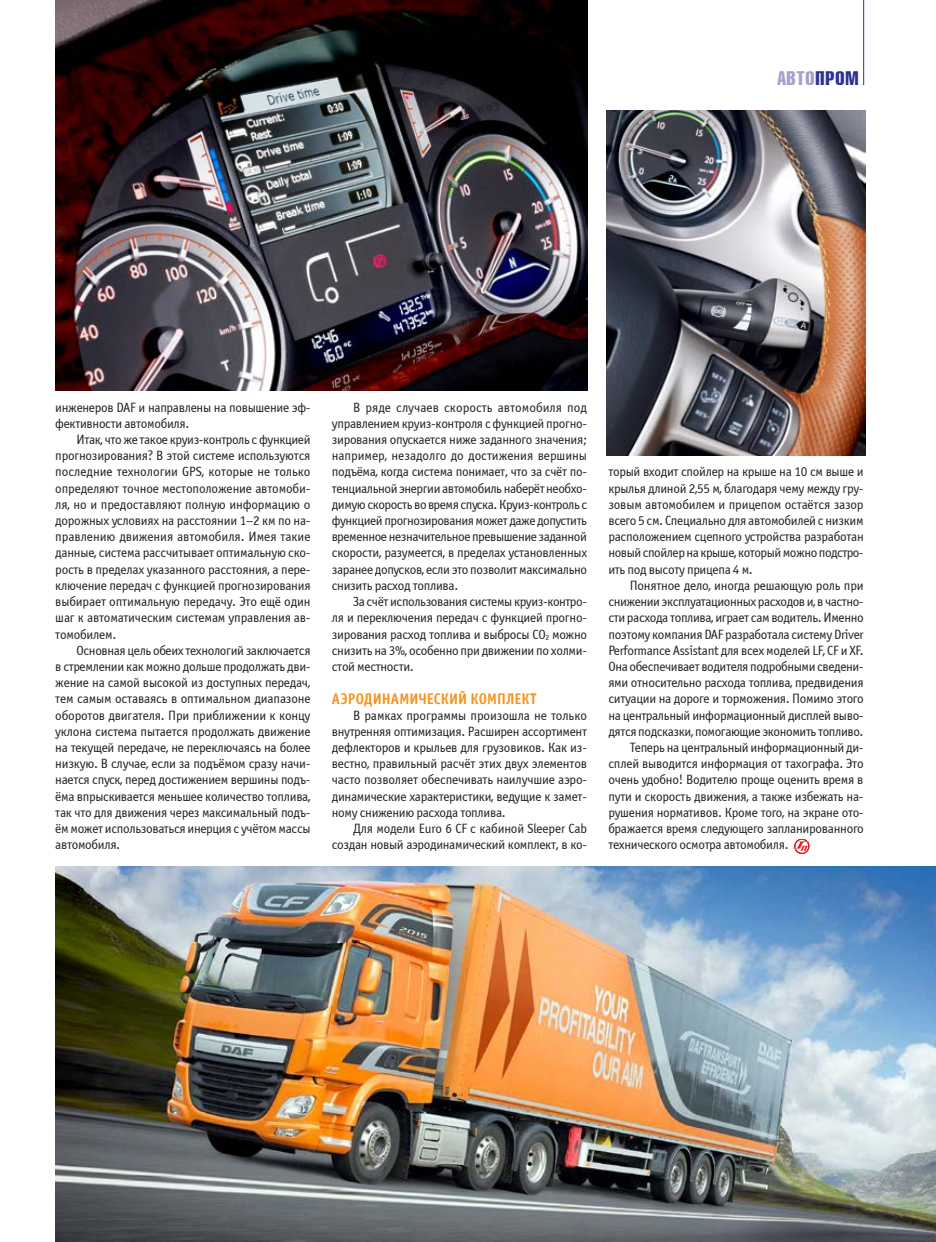
<style>
.page{position:relative;width:936px;height:1242px;background:#fff}
.page>*{position:absolute;margin:0;border:0;box-sizing:border-box;transform-origin:0 0}
.t1{font:18px "Rubrica CTT";letter-spacing:.02em;color:#a5a0ce}
.t2{font:700 15.3px "Officina Sans C";letter-spacing:.01em;color:#f6911e;scale:.91 1}
.t3{font:13.5px/16.2px "Officina Sans C";letter-spacing:-.025em;color:#231f20;text-align:justify}
.s1{color:#2c3293}
</style>
<div class="page">
<svg style="left:793px;top:839px;width:16px;height:14px"></svg>
<img style="left:55px;top:866px;width:880px;height:376px">
<img style="left:55px;top:0;width:532px;height:390px">
<img style="left:606px;top:111px;width:259px;height:344px">
<hr style="left:863px;top:0;width:1px;height:85px;background:#2c3293">
<h1 class="t1" style="left:777px;top:68px;width:83px">АВТО<span class="s1">ПРОМ</span></h1>
<p class="t3" style="left:55px;top:399px;width:257px">инженеров DAF и направлены на повышение эф&shy;фективности автомобиля.</p>
<p class="t3" style="left:55px;top:432px;width:257px;text-indent:21px">Итак, что же такое круиз-контроль с функцией прогнозирования? В этой системе используются последние технологии GPS, которые не только определяют точное местоположение автомоби&shy;ля, но и предоставляют полную информацию о дорожных условиях на расстоянии 1–2 км по на&shy;правлению движения автомобиля. Имея такие данные, система рассчитывает оптимальную ско&shy;рость в пределах указанного расстояния, а пере&shy;ключение передач с функцией прогнозирования выбирает оптимальную передачу. Это ещё один шаг к автоматическим системам управления ав&shy;томобилем.</p>
<p class="t3" style="left:55px;top:642px;width:257px;text-indent:21px">Основная цель обеих технологий заключается в стремлении как можно дольше продолжать дви&shy;жение на самой высокой из доступных передач, тем самым оставаясь в оптимальном диапазоне оборотов двигателя. При приближении к концу уклона система пытается продолжать движение на текущей передаче, не переключаясь на более низкую. В случае, если за подъёмом сразу начи&shy;нается спуск, перед достижением вершины подъ&shy;ёма впрыскивается меньшее количество топлива, так что для движения через максимальный подъ&shy;ём может использоваться инерция с учётом массы автомобиля.</p>
<p class="t3" style="left:332px;top:399px;width:257px;text-indent:21px">В ряде случаев скорость автомобиля под управлением круиз-контроля с функцией прогно&shy;зирования опускается ниже заданного значения; например, незадолго до достижения вершины подъёма, когда система понимает, что за счёт по&shy;тенциальной энергии автомобиль наберёт необхо&shy;димую скорость во время спуска. Круиз-контроль с функцией прогнозирования может даже допустить временное незначительное превышение заданной скорости, разумеется, в пределах установленных заранее допусков, если это позволит максимально снизить расход топлива.</p>
<p class="t3" style="left:332px;top:594px;width:257px;text-indent:21px">За счёт использования системы круиз-контро&shy;ля и переключения передач с функцией прогно&shy;зирования расход топлива и выбросы CO<sub>2</sub> можно снизить на 3%, особенно при движении по холми&shy;стой местности.</p>
<p class="t2" style="left:332px;top:690px;width:226px">АЭРОДИНАМИЧЕСКИЙ КОМПЛЕКТ</p>
<p class="t3" style="left:332px;top:707px;width:257px;text-indent:21px">В рамках программы произошла не только внутренняя оптимизация. Расширен ассортимент дефлекторов и крыльев для грузовиков. Как из&shy;вестно, правильный расчёт этих двух элементов часто позволяет обеспечивать наилучшие аэро&shy;динамические характеристики, ведущие к замет&shy;ному снижению расхода топлива.</p>
<p class="t3" style="left:332px;top:820px;width:257px;text-align:right">Для модели Euro 6 CF с кабиной Sleeper Cab создан новый аэродинамический комплект, в ко-</p>
<p class="t3" style="left:608px;top:464px;width:257px">торый входит спойлер на крыше на 10 см выше и крылья длиной 2,55 м, благодаря чему между гру&shy;зовым автомобилем и прицепом остаётся зазор всего 5 см. Специально для автомобилей с низким расположением сцепного устройства разработан новый спойлер на крыше, который можно подстро&shy;ить под высоту прицепа 4 м.</p>
<p class="t3" style="left:629px;top:577px;width:235px">Понятное дело, иногда решающую роль при</p>
<p class="t3" style="left:608px;top:594px;width:257px">снижении эксплуатационных расходов и, в частно-</p>
<p class="t3" style="left:608px;top:610px;width:257px">сти расхода топлива, играет сам водитель. Именно</p>
<p class="t3" style="left:608px;top:626px;width:257px">поэтому компания DAF разработала систему Driver</p>
<p class="t3" style="left:608px;top:642px;width:257px">Performance Assistant для всех моделей LF, CF и XF.</p>
<p class="t3" style="left:608px;top:658px;width:257px">Она обеспечивает водителя подробными сведени-</p>
<p class="t3" style="left:608px;top:675px;width:257px">ями относительно расхода топлива, предвидения</p>
<p class="t3" style="left:608px;top:691px;width:257px">ситуации на дороге и торможения. Помимо этого</p>
<p class="t3" style="left:608px;top:707px;width:257px">на центральный информационный дисплей выво-</p>
<p class="t3" style="left:608px;top:723px;width:256px">дятся подсказки, помогающие экономить топливо.</p>
<p class="t3" style="left:629px;top:739px;width:235px">Теперь на центральный информационный ди-</p>
<p class="t3" style="left:608px;top:756px;width:257px">сплей выводится информация от тахографа. Это</p>
<p class="t3" style="left:608px;top:772px;width:256px">очень удобно! Водителю проще оценить время в</p>
<p class="t3" style="left:608px;top:788px;width:257px">пути и скорость движения, а также избежать на-</p>
<p class="t3" style="left:608px;top:804px;width:257px">рушения нормативов. Кроме того, на экране ото-</p>
<p class="t3" style="left:608px;top:820px;width:257px">бражается время следующего запланированного</p>
<p class="t3" style="left:608px;top:837px;width:182px">технического осмотра автомобиля.</p>
</div>
